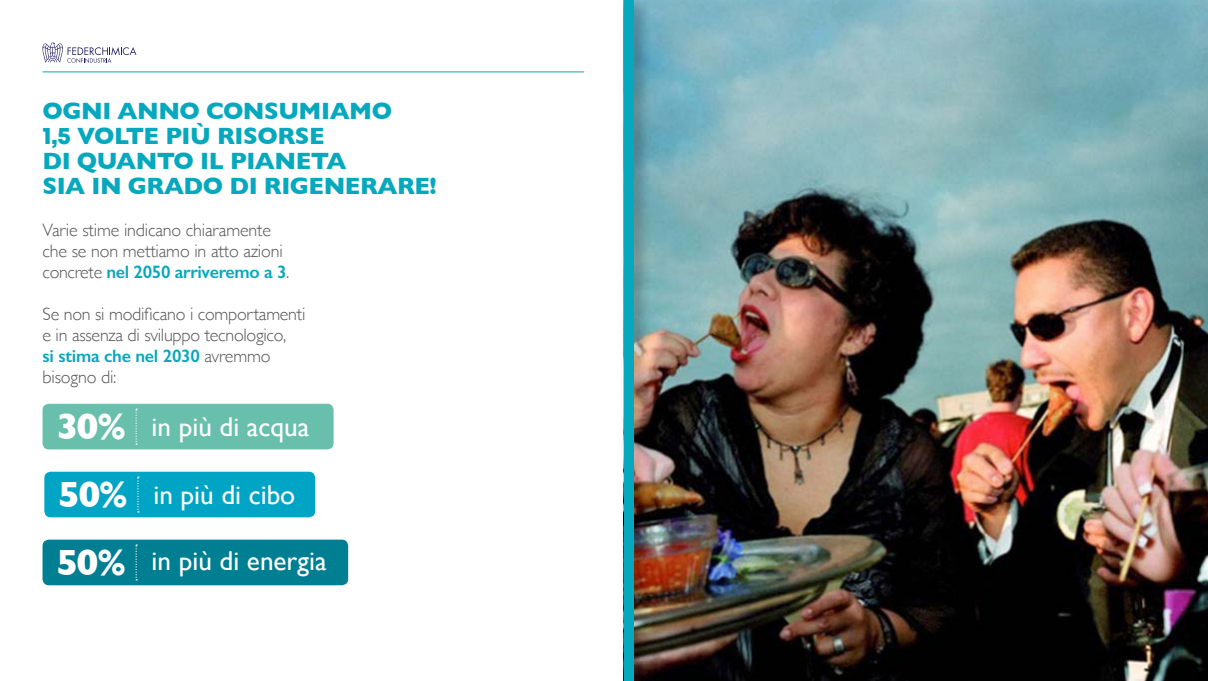
<style>
.page{position:relative;width:1208px;height:681px;background:#fff}
.page>*{position:absolute;margin:0;border:0;box-sizing:border-box;transform-origin:0 0}
.t1{font:27.2px "Gill Sans";color:#fff}
.t2{font:700 24px/25px "Gill Sans";letter-spacing:-.02em;color:#06a8bd}
.t3{font:300 18px/21px "Gill Sans";letter-spacing:-.01em;color:#565656}
.s1{font-family:"Mont";font-weight:800}
.s2{font-weight:600;color:#06a8bd}
.s3{font-weight:700;font-size:37.1px}
</style>
<div class="page">
<svg style="left:42px;top:42px;width:94px;height:21px"></svg>
<img style="left:652px;top:0;width:556px;height:680px">
<hr style="left:43px;top:72px;width:541px;height:1px;background:#06a8bd">
<div style="left:618px;top:0;width:34px;height:680px;background:#000;opacity:.3"></div>
<div style="left:624px;top:0;width:9px;height:680px;background:#06a8bd"></div>
<div style="left:43px;top:403px;width:290px;height:46px;background:#68c0ac;border-radius:6px"></div>
<svg style="left:135px;top:408px;width:2px;height:36px"></svg>
<div style="left:44px;top:471px;width:271px;height:46px;background:#00a4c4;border-radius:6px"></div>
<svg style="left:137px;top:476px;width:2px;height:36px"></svg>
<div style="left:43px;top:539px;width:305px;height:46px;background:#007e92;border-radius:6px"></div>
<svg style="left:135px;top:544px;width:2px;height:36px"></svg>
<h2 class="t2" style="left:43px;top:97px;width:396px">OGNI ANNO CONSUMIAMO<br><span class="s1">1,5</span> VOLTE PIÙ RISORSE<br>DI QUANTO IL PIANETA<br>SIA IN GRADO DI RIGENERARE!</h2>
<p class="t3" style="left:43px;top:218px;width:248px">Varie stime indicano chiaramente che se non mettiamo in atto azioni concrete <span class="s2">nel 2050 arriveremo a 3</span>.</p>
<p class="t3" style="left:43px;top:302px;width:264px">Se non si modificano i comportamenti e in assenza di sviluppo tecnologico,<br><span class="s2">si stima che nel 2030</span> avremmo bisogno di:</p>
<h1 class="t1" style="left:56px;top:410px;width:254px"><span class="s3">30%</span> in più di acqua</h1>
<h1 class="t1" style="left:58px;top:478px;width:239px"><span class="s3">50%</span> in più di cibo</h1>
<h1 class="t1" style="left:56px;top:544px;width:272px"><span class="s3">50%</span> in più di energia</h1>
</div>
